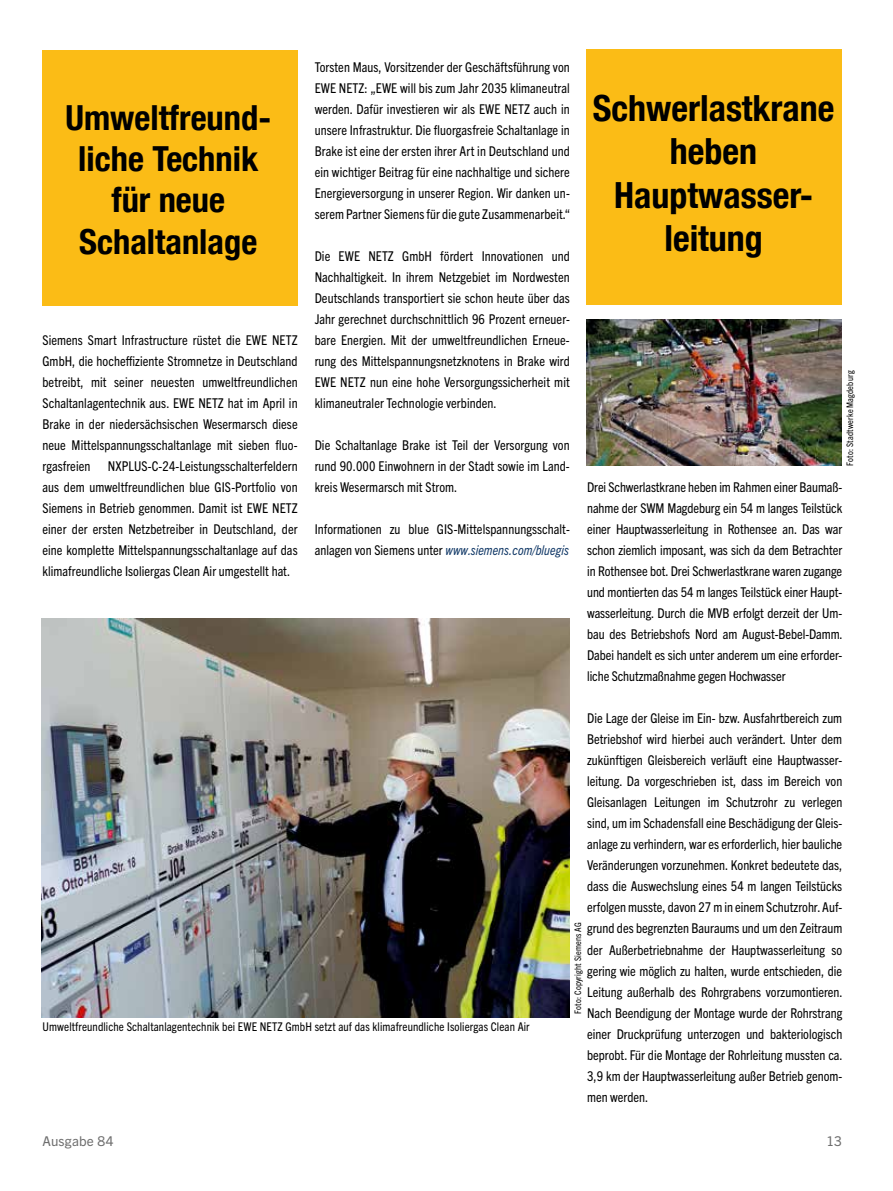
<style>
.page{position:relative;width:893px;height:1191px;background:#fff}
.page>*{position:absolute;margin:0;border:0;box-sizing:border-box;transform-origin:0 0}
.t1{font:700 condensed 36px/43.2px "Helvetica Neue LT";color:#000;text-align:center}
.t2{font:700 condensed 34.5px/41.4px "Helvetica Neue LT";color:#000;text-align:center}
.t3{font:condensed 13.5px/21px "Trade Gothic Next LT Pro";letter-spacing:.005em;color:#000;text-align:justify}
.t4{font:13.5px "Trade Gothic Next LT Pro";letter-spacing:.01em;color:#6e6e6e}
.t5{font:condensed 12px "Trade Gothic Next LT Pro";letter-spacing:.01em;color:#000}
.t6{font:condensed 9px "Trade Gothic Next LT Pro";letter-spacing:.02em;color:#000}
.s1{font-style:italic;color:#133a68}
</style>
<div class="page">
<div style="left:43px;top:51px;width:255px;height:255px;background:#fbbc16"></div>
<img style="left:41px;top:618px;width:529px;height:399px">
<div style="left:586px;top:50px;width:255px;height:255px;background:#fbbc16"></div>
<img style="left:587px;top:319px;width:255px;height:147px">
<p class="t3" style="left:315px;top:56px;width:257px">Torsten Maus, Vorsitzender der Geschäftsführung von EWE NETZ: „EWE will bis zum Jahr 2035 klimaneutral werden. Dafür investieren wir als EWE NETZ auch in unsere Infrastruktur. Die fluorgasfreie Schaltanlage in Brake ist eine der ersten ihrer Art in Deutschland und ein wichtiger Beitrag für eine nachhaltige und sichere Energieversorgung in unserer Region. Wir danken un&shy;serem Partner Siemens für die gute Zusammenarbeit.“</p>
<p class="t3" style="left:315px;top:245px;width:257px">Die EWE NETZ GmbH fördert Innovationen und Nachhaltigkeit. In ihrem Netzgebiet im Nordwesten Deutschlands transportiert sie schon heute über das Jahr gerechnet durchschnittlich 96 Prozent erneuer&shy;bare Energien. Mit der umweltfreundlichen Erneue&shy;rung des Mittelspannungsnetzknotens in Brake wird EWE NETZ nun eine hohe Versorgungssicherheit mit klimaneutraler Technologie verbinden.</p>
<p class="t3" style="left:315px;top:434px;width:257px">Die Schaltanlage Brake ist Teil der Versorgung von rund 90.000 Einwohnern in der Stadt sowie im Land&shy;kreis Wesermarsch mit Strom.</p>
<p class="t3" style="left:315px;top:518px;width:257px">Informationen zu blue GIS-Mittelspannungsschalt&shy;anlagen von Siemens unter <span class="s1">www.siemens.com/bluegis</span></p>
<h1 class="t1" style="left:593px;top:86px;width:243px">Schwerlastkrane heben<br>Hauptwasser&shy;leitung</h1>
<h2 class="t2" style="left:65px;top:96px;width:207px">Umweltfreund&shy;liche Technik für neue<br>Schaltanlage</h2>
<p class="t3" style="left:43px;top:329px;width:257px">Siemens Smart Infrastructure rüstet die EWE NETZ GmbH, die hocheffiziente Stromnetze in Deutschland betreibt, mit seiner neuesten umweltfreundlichen Schaltanlagentechnik aus. EWE NETZ hat im April in Brake in der niedersächsischen Wesermarsch diese neue Mittelspannungsschaltanlage mit sieben fluo&shy;rgasfreien</p>
<p class="t6" style="left:844px;top:466px;width:97px;rotate:-90deg">Foto: Stadtwerke Magdeburg</p>
<p class="t3" style="left:43px;top:455px;width:257px;text-indent:65px">NXPLUS-C-24-Leistungsschalterfeldern aus dem umweltfreundlichen blue GIS-Portfolio von Siemens in Betrieb genommen. Damit ist EWE NETZ einer der ersten Netzbetreiber in Deutschland, der eine komplette Mittelspannungsschaltanlage auf das klimafreundliche Isoliergas Clean Air umgestellt hat.</p>
<p class="t3" style="left:587px;top:476px;width:257px">Drei Schwerlastkrane heben im Rahmen einer Baumaß&shy;nahme der SWM Magdeburg ein 54 m langes Teilstück einer Hauptwasserleitung in Rothensee an. Das war schon ziemlich imposant, was sich da dem Betrachter in Rothensee bot. Drei Schwerlastkrane waren zugange und montierten das 54 m langes Teilstück einer Haupt&shy;wasserleitung. Durch die MVB erfolgt derzeit der Um&shy;bau des Betriebshofs Nord am August-Bebel-Damm.<br>Dabei handelt es sich unter anderem um eine erforder&shy;liche Schutzmaßnahme gegen Hochwasser</p>
<p class="t3" style="left:587px;top:707px;width:257px">Die Lage der Gleise im Ein- bzw. Ausfahrtbereich zum Betriebshof wird hierbei auch verändert. Unter dem zukünftigen Gleisbereich verläuft eine Hauptwasser&shy;leitung. Da vorgeschrieben ist, dass im Bereich von Gleisanlagen Leitungen im Schutzrohr zu verlegen sind, um im Schadensfall eine Beschädigung der Gleis&shy;anlage zu verhindern, war es erforderlich, hier bauliche Veränderungen vorzunehmen. Konkret bedeutete das, dass die Auswechslung eines 54 m langen Teilstücks erfolgen musste, davon 27 m in einem Schutzrohr. Auf&shy;grund des begrenzten Bauraums und um den Zeitraum der Außerbetriebnahme der Hauptwasserleitung so gering wie möglich zu halten, wurde entschieden, die Leitung außerhalb des Rohrgrabens vorzumontieren.<br>Nach Beendigung der Montage wurde der Rohrstrang einer Druckprüfung unterzogen und bakteriologisch beprobt. Für die Montage der Rohrleitung mussten ca.<br>3,9 km der Hauptwasserleitung außer Betrieb genom&shy;men werden.</p>
<p class="t6" style="left:572px;top:1013px;width:92px;rotate:-90deg">Foto: Copyright Siemens AG</p>
<p class="t5" style="left:43px;top:1018px;width:489px">Umweltfreundliche Schaltanlagentechnik bei EWE NETZ GmbH setzt auf das klimafreundliche Isoliergas Clean Air</p>
<p class="t4" style="left:43px;top:1131px;width:73px">Ausgabe 84</p>
<p class="t4" style="left:827px;top:1131px;width:17px">13</p>
</div>
